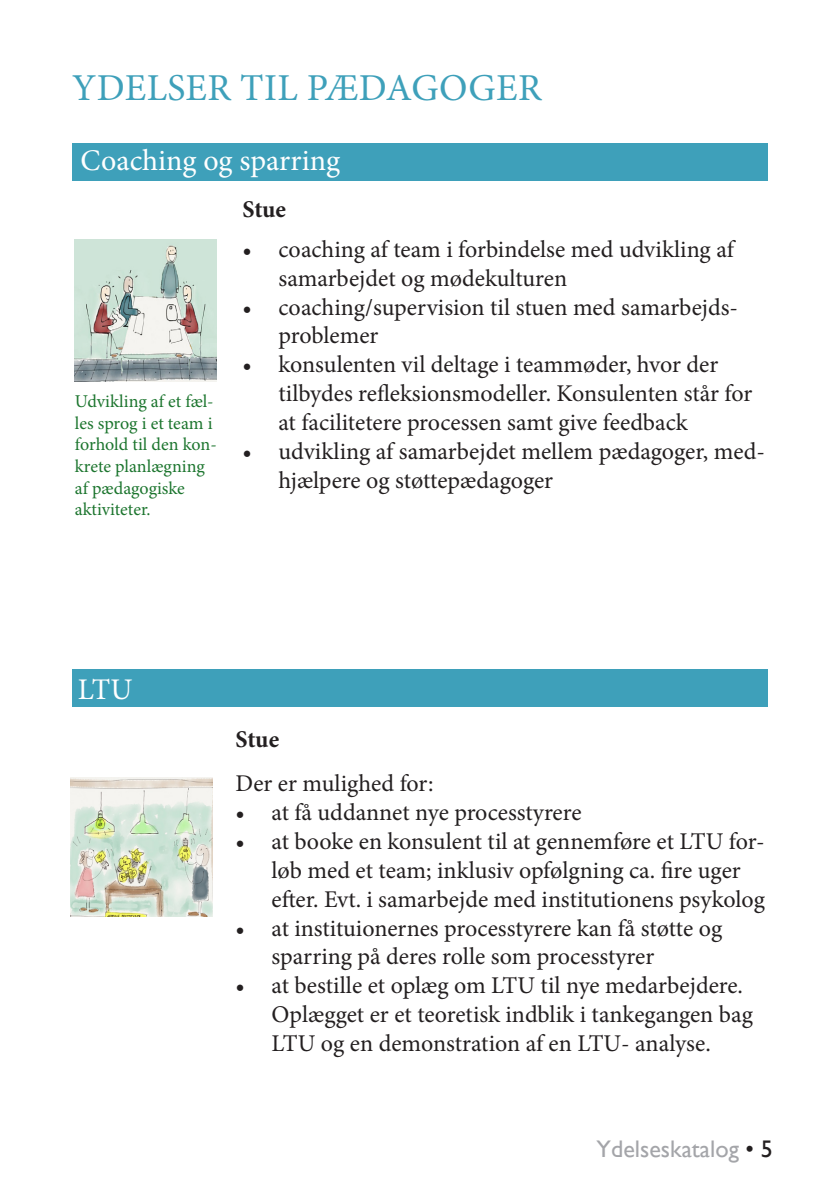
<style>
.page{position:relative;width:840px;height:1191px;background:#fff}
.page>*{position:absolute;margin:0;border:0;box-sizing:border-box;transform-origin:0 0}
.overskrift{font:38px "Minion Pro";letter-spacing:.01em;color:#3ea0ba}
.under_overskrift{font:30px "Minion Pro";color:#fff}
.t1{font:24px/28.8px "Minion Pro";color:#231f20}
.t2{font:24px "Gill Sans";color:#a4a5a9}
.t3{font:700 24px "Minion Pro";letter-spacing:-.01em;color:#231f20}
.t4{font:18px/21.6px "Minion Pro";color:#1c752e}
.s1{color:#231f20}
</style>
<div class="page">
<div style="left:72px;top:143px;width:695px;height:38px;background:#3ea0ba"></div>
<img style="left:75px;top:239px;width:142px;height:142px">
<div style="left:72px;top:669px;width:695px;height:38px;background:#3ea0ba"></div>
<img style="left:71px;top:777px;width:141px;height:139px">
<p class="overskrift" style="left:72px;top:62px;width:470px">YDELSER TIL PÆDAGOGER</p>
<p class="under_overskrift" style="left:81px;top:140px;width:261px">Coaching og sparring</p>
<p class="t4" style="left:75px;top:391px;width:143px">Udvikling af et fæl&shy;les sprog i et team i forhold til den kon&shy;krete planlægning af pædagogiske aktiviteter.</p>
<p class="t3" style="left:242px;top:192px;width:45px">Stue</p>
<p class="t1" style="left:278px;top:235px;width:456px;text-indent:-36px">• coaching af team i forbindelse med udvikling af samarbejdet og mødekulturen</p>
<p class="t1" style="left:278px;top:293px;width:461px;text-indent:-36px">• coaching/supervision til stuen med samarbejds&shy;problemer</p>
<p class="t1" style="left:278px;top:350px;width:475px;text-indent:-36px">• konsulenten vil deltage i teammøder, hvor der tilbydes refleksionsmodeller. Konsulenten står for at facilitetere processen samt give feedback</p>
<p class="t1" style="left:278px;top:437px;width:487px;text-indent:-36px">• udvikling af samarbejdet mellem pædagoger, med&shy;hjælpere og støttepædagoger</p>
<p class="under_overskrift" style="left:78px;top:669px;width:56px">LTU</p>
<p class="t3" style="left:235px;top:723px;width:45px">Stue</p>
<p class="t1" style="left:235px;top:769px;width:199px">Der er mulighed for:</p>
<p class="t1" style="left:235px;top:798px;width:347px">• at få uddannet nye processtyrere</p>
<p class="t1" style="left:271px;top:827px;width:494px;text-indent:-36px">• at booke en konsulent til at gennemføre et LTU for&shy;løb med et team; inklusiv opfølgning ca. fire uger efter. Evt. i samarbejde med institutionens psykolog</p>
<p class="t1" style="left:271px;top:913px;width:452px;text-indent:-36px">• at instituionernes processtyrere kan få støtte og sparring på deres rolle som processtyrer</p>
<p class="t1" style="left:271px;top:971px;width:482px;text-indent:-36px">• at bestille et oplæg om LTU til nye medarbejdere.<br>Oplægget er et teoretisk indblik i tankegangen bag<br>LTU og en demonstration af en LTU- analyse.</p>
<p class="t2" style="left:596px;top:1134px;width:178px">Ydelseskatalog <span class="s1">• 5</span></p>
</div>
